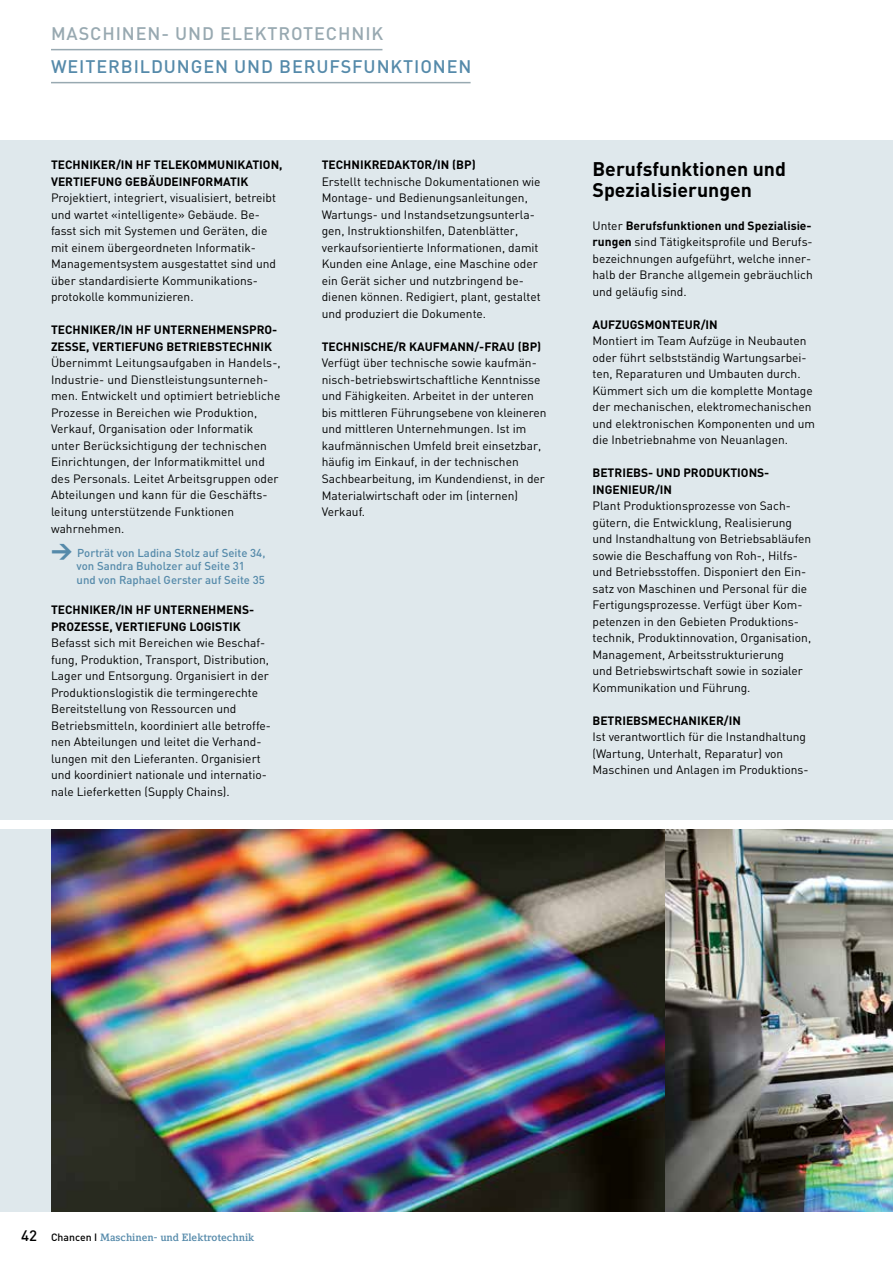
<style>
.page{position:relative;width:893px;height:1263px;background:#fff}
.page>*{position:absolute;margin:0;border:0;box-sizing:border-box;transform-origin:0 0}
.t1{font:700 19.5px/21px "DIN";color:#000}
.t2{font:500 18px "DIN";letter-spacing:.05em;color:#558aaa}
.t3{font:500 18px "DIN";letter-spacing:.05em;color:#98a9b1}
.t4{font:500 15px "DIN";color:#000}
.t5{font:12px/16.5px "DIN";color:#000}
.t6{font:700 12px/16.5px "DIN";color:#000}
.t7{font:500 11.4px/13.5px "DIN";color:#558aaa}
.t8{font:700 10.5px "Compatil Letter LT";color:#558aaa}
.s1{font-weight:900;font-size:21px}
.s2{font-weight:700}
.s3{font-family:"DIN";font-weight:500;color:#000}
</style>
<div class="page">
<div style="left:0;top:829px;width:893px;height:383px;background:#dfe8ec"></div>
<hr style="left:51px;top:49px;width:331px;height:1px;background:#98a9b1">
<hr style="left:51px;top:82px;width:420px;height:1px;background:#98a9b1">
<div style="left:0;top:140px;width:893px;height:680px;background:#dfe8ec"></div>
<img style="left:665px;top:829px;width:228px;height:383px">
<img style="left:51px;top:829px;width:614px;height:383px">
<h2 class="t3" style="left:51px;top:22px;width:334px">MASCHINEN- UND ELEKTROTECHNIK</h2>
<h2 class="t2" style="left:51px;top:55px;width:422px">WEITERBILDUNGEN UND BERUFSFUNKTIONEN</h2>
<p class="t6" style="left:51px;top:156px;width:233px">TECHNIKER/IN HF TELEKOMMUNIKATION,<br>VERTIEFUNG GEBÄUDEINFORMATIK</p>
<p class="t5" style="left:51px;top:190px;width:227px">Projektiert, integriert, visualisiert, betreibt und wartet «intelligente» Gebäude. Be&shy;fasst sich mit Systemen und Geräten, die mit einem übergeordneten Informatik-Managementsystem ausgestattet sind und über standardisierte Kommunikations&shy;protokolle kommunizieren.</p>
<p class="t6" style="left:51px;top:321px;width:228px">TECHNIKER/IN HF UNTERNEHMENSPRO-<br>ZESSE, VERTIEFUNG BETRIEBSTECHNIK</p>
<p class="t5" style="left:51px;top:355px;width:231px">Übernimmt Leitungsaufgaben in Handels-, Industrie- und Dienstleistungsunterneh&shy;men. Entwickelt und optimiert betriebliche Prozesse in Bereichen wie Produktion, Verkauf, Organisation oder Informatik unter Berücksichtigung der technischen Einrichtungen, der Informatikmittel und des Personals. Leitet Arbeitsgruppen oder Abteilungen und kann für die Geschäfts-- leitung unterstützende Funktionen wahrnehmen.</p>
<p class="t7" style="left:77px;top:545px;width:190px;text-indent:-26px"><span class="s1">&gt;</span> Porträt von Ladina Stolz auf Seite 34, von Sandra Buholzer auf Seite 31 und von Raphael Gerster auf Seite 35</p>
<p class="t6" style="left:51px;top:601px;width:205px">TECHNIKER/IN HF UNTERNEHMENS-<br>PROZESSE, VERTIEFUNG LOGISTIK</p>
<p class="t5" style="left:51px;top:634px;width:222px">Befasst sich mit Bereichen wie Beschaf&shy;fung, Produktion, Transport, Distribution, Lager und Entsorgung. Organisiert in der Produktionslogistik die termingerechte Bereitstellung von Ressourcen und Betriebsmitteln, koordiniert alle betroffe&shy;nen Abteilungen und leitet die Verhand&shy;lungen mit den Lieferanten. Organisiert und koordiniert nationale und internatio&shy;nale Lieferketten (Supply Chains).</p>
<p class="t6" style="left:322px;top:156px;width:155px">TECHNIKREDAKTOR/IN (BP)</p>
<p class="t5" style="left:322px;top:173px;width:221px">Erstellt technische Dokumentationen wie Montage- und Bedienungsanleitungen, Wartungs- und Instandsetzungsunterla&shy;gen, Instruktionshilfen, Datenblätter, verkaufsorientierte Informationen, damit Kunden eine Anlage, eine Maschine oder ein Gerät sicher und nutzbringend be&shy;dienen können. Redigiert, plant, gestaltet und produziert die Dokumente.</p>
<p class="t6" style="left:322px;top:338px;width:221px">TECHNISCHE/R KAUFMANN/-FRAU (BP)</p>
<p class="t5" style="left:322px;top:355px;width:226px">Verfügt über technische sowie kaufmän&shy;nisch-betriebswirtschaftliche Kenntnisse und Fähigkeiten. Arbeitet in der unteren bis mittleren Führungsebene von kleineren und mittleren Unternehmungen. Ist im kaufmännischen Umfeld breit einsetzbar, häufig im Einkauf, in der technischen Sachbearbeitung, im Kundendienst, in der Materialwirtschaft oder im (internen)<br>Verkauf.</p>
<h1 class="t1" style="left:592px;top:157px;width:195px">Berufsfunktionen und<br>Spezialisierungen</h1>
<p class="t5" style="left:592px;top:217px;width:222px">Unter <span class="s2">Berufsfunktionen und Spezialisie&shy;rungen</span> sind Tätigkeitsprofile und Berufs&shy;bezeichnungen aufgeführt, welche inner&shy;halb der Branche allgemein gebräuchlich und geläufig sind.</p>
<p class="t6" style="left:592px;top:316px;width:127px">AUFZUGSMONTEUR/IN</p>
<p class="t5" style="left:592px;top:332px;width:224px">Montiert im Team Aufzüge in Neubauten oder führt selbstständig Wartungsarbei&shy;ten, Reparaturen und Umbauten durch.<br>Kümmert sich um die komplette Montage der mechanischen, elektromechanischen und elektronischen Komponenten und um die Inbetriebnahme von Neuanlagen.</p>
<p class="t6" style="left:592px;top:464px;width:178px">BETRIEBS- UND PRODUKTIONS-<br>INGENIEUR/IN</p>
<p class="t5" style="left:592px;top:497px;width:220px">Plant Produktionsprozesse von Sach&shy;gütern, die Entwicklung, Realisierung und Instandhaltung von Betriebsabläufen sowie die Beschaffung von Roh-, Hilfs&shy;und Betriebsstoffen. Disponiert den Ein&shy;satz von Maschinen und Personal für die Fertigungsprozesse. Verfügt über Kom&shy;petenzen in den Gebieten Produktions&shy;technik, Produktinnovation, Organisation, Management, Arbeitsstrukturierung<br>und Betriebswirtschaft sowie in sozialer Kommunikation und Führung.</p>
<p class="t6" style="left:592px;top:712px;width:150px">BETRIEBSMECHANIKER/IN</p>
<p class="t5" style="left:592px;top:728px;width:218px">Ist verantwortlich für die Instandhaltung (Wartung, Unterhalt, Reparatur) von<br>Maschinen und Anlagen im Produktions-</p>
<p class="t4" style="left:21px;top:1226px;width:17px">42</p>
<p class="t8" style="left:51px;top:1231px;width:205px"><span class="s3">Chancen I</span> Maschinen- und Elektrotechnik</p>
</div>
